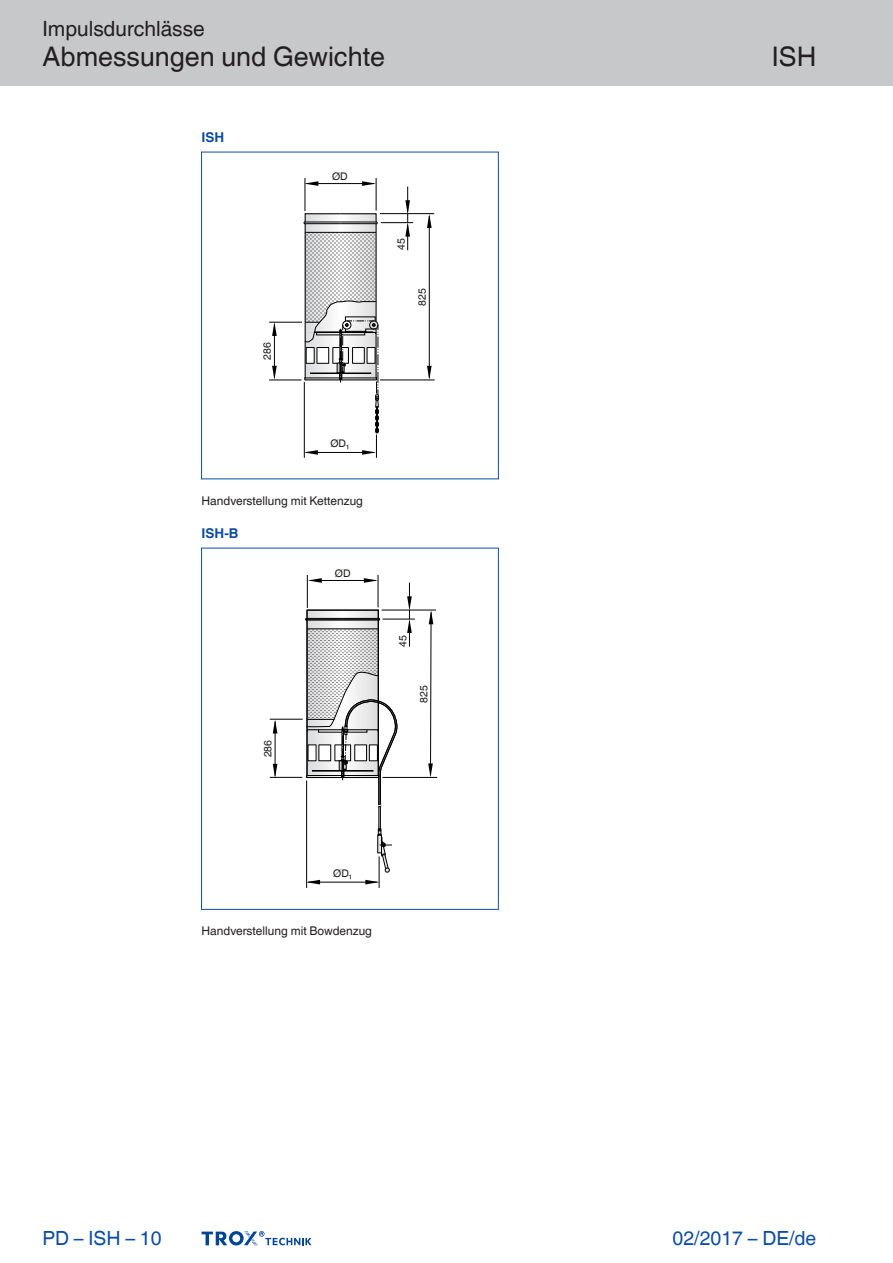
<style>
.page{position:relative;width:893px;height:1263px;background:#fff}
.page>*{position:absolute;margin:0;border:0;box-sizing:border-box;transform-origin:0 0}
.Navigation_2{font:27px "TROX Helvetica";color:#231f20}
.Navigation_3{font:27px "TROX Helvetica";color:#231f20}
.Navigation_1{font:21px "TROX Helvetica";color:#231f20}
.date{font:19.5px "TROX Helvetica";color:#0d4da1}
.pagina_li-re{font:19.5px "TROX Helvetica";color:#0d4da1}
.Standard_oben_links{font:700 13.5px "TROX Helvetica";color:#0d4da1}
._30_graphic_footer{font:12px "TROX Helvetica";color:#231f20}
.Update_OIDs{font:10.5px "TROX Helvetica";color:#1d1d1b}
</style>
<div class="page">
<div style="left:0;top:0;width:893px;height:85px;background:#c7c8ca"></div>
<svg style="left:202px;top:1231px;width:110px;height:15px"></svg>
<hr style="left:305px;top:178px;width:1px;height:33px;background:#000">
<hr style="left:376px;top:178px;width:1px;height:32px;background:#000">
<hr style="left:380px;top:213px;width:54px;height:1px;background:#000">
<hr style="left:381px;top:222px;width:32px;height:1px;background:#000">
<hr style="left:429px;top:216px;width:1px;height:162px;background:#000">
<svg style="left:427px;top:214px;width:5px;height:14px"></svg>
<svg style="left:427px;top:366px;width:5px;height:14px"></svg>
<hr style="left:380px;top:380px;width:55px;height:1px;background:#000">
<svg style="left:405px;top:187px;width:5px;height:63px"></svg>
<hr style="left:269px;top:322px;width:33px;height:1px;background:#000">
<hr style="left:269px;top:380px;width:32px;height:1px;background:#000">
<hr style="left:274px;top:324px;width:1px;height:54px;background:#000">
<svg style="left:272px;top:322px;width:5px;height:14px"></svg>
<svg style="left:272px;top:366px;width:5px;height:14px"></svg>
<hr style="left:306px;top:183px;width:68px;height:1px;background:#000">
<svg style="left:362px;top:181px;width:14px;height:5px"></svg>
<svg style="left:304px;top:181px;width:14px;height:5px"></svg>
<svg style="left:303px;top:213px;width:76px;height:245px"></svg>
<hr style="left:201px;top:152px;width:1px;height:327px;background:#0d4da1">
<hr style="left:498px;top:152px;width:1px;height:327px;background:#0d4da1">
<hr style="left:201px;top:152px;width:297px;height:1px;background:#0d4da1">
<hr style="left:201px;top:478px;width:297px;height:1px;background:#0d4da1">
<svg style="left:305px;top:609px;width:92px;height:263px"></svg>
<hr style="left:270px;top:719px;width:33px;height:1px;background:#000">
<hr style="left:270px;top:777px;width:32px;height:1px;background:#000">
<hr style="left:275px;top:721px;width:1px;height:55px;background:#000">
<svg style="left:273px;top:719px;width:4px;height:14px"></svg>
<svg style="left:273px;top:764px;width:4px;height:14px"></svg>
<hr style="left:382px;top:610px;width:54px;height:1px;background:#000">
<hr style="left:383px;top:619px;width:32px;height:1px;background:#000">
<svg style="left:428px;top:610px;width:5px;height:167px"></svg>
<hr style="left:382px;top:777px;width:55px;height:1px;background:#000">
<hr style="left:306px;top:780px;width:1px;height:108px;background:#000">
<hr style="left:308px;top:882px;width:69px;height:1px;background:#000">
<svg style="left:306px;top:880px;width:14px;height:4px"></svg>
<svg style="left:365px;top:880px;width:14px;height:4px"></svg>
<hr style="left:379px;top:856px;width:1px;height:32px;background:#000">
<hr style="left:307px;top:575px;width:1px;height:33px;background:#000">
<hr style="left:378px;top:575px;width:1px;height:32px;background:#000">
<hr style="left:310px;top:580px;width:66px;height:1px;background:#000">
<svg style="left:364px;top:578px;width:14px;height:5px"></svg>
<svg style="left:308px;top:578px;width:14px;height:5px"></svg>
<svg style="left:407px;top:583px;width:5px;height:64px"></svg>
<hr style="left:201px;top:548px;width:1px;height:362px;background:#0d4da1">
<hr style="left:498px;top:548px;width:1px;height:362px;background:#0d4da1">
<hr style="left:201px;top:548px;width:297px;height:1px;background:#0d4da1">
<hr style="left:201px;top:909px;width:297px;height:1px;background:#0d4da1">
<p class="Navigation_1" style="left:43px;top:17px;width:164px">Impulsdurchlässe</p>
<p class="Navigation_2" style="left:43px;top:41px;width:344px">Abmessungen und Gewichte</p>
<p class="Standard_oben_links" style="left:202px;top:130px;width:24px">ISH</p>
<p class="Update_OIDs" style="left:261px;top:360px;width:19px;rotate:-90deg">286</p>
<p class="Update_OIDs" style="left:332px;top:170px;width:17px">ØD</p>
<p class="Update_OIDs" style="left:395px;top:250px;width:13px;rotate:-90deg">45</p>
<p class="Update_OIDs" style="left:416px;top:306px;width:19px;rotate:-90deg">825</p>
<p class="Update_OIDs" style="left:330px;top:437px;width:21px">ØD₁</p>
<p class="_30_graphic_footer" style="left:202px;top:493px;width:163px">Handverstellung mit Kettenzug</p>
<p class="Standard_oben_links" style="left:202px;top:526px;width:38px">ISH-B</p>
<p class="Update_OIDs" style="left:335px;top:567px;width:17px">ØD</p>
<p class="Update_OIDs" style="left:262px;top:757px;width:19px;rotate:-90deg">286</p>
<p class="Update_OIDs" style="left:397px;top:647px;width:13px;rotate:-90deg">45</p>
<p class="Update_OIDs" style="left:418px;top:703px;width:19px;rotate:-90deg">825</p>
<p class="Update_OIDs" style="left:333px;top:868px;width:21px">ØD₁</p>
<p class="_30_graphic_footer" style="left:202px;top:924px;width:172px">Handverstellung mit Bowdenzug</p>
<p class="pagina_li-re" style="left:43px;top:1227px;width:121px">PD – ISH – 10</p>
<p class="Navigation_3" style="left:772px;top:41px;width:46px">ISH</p>
<p class="date" style="left:673px;top:1227px;width:145px">02/2017 – DE/de</p>
</div>
